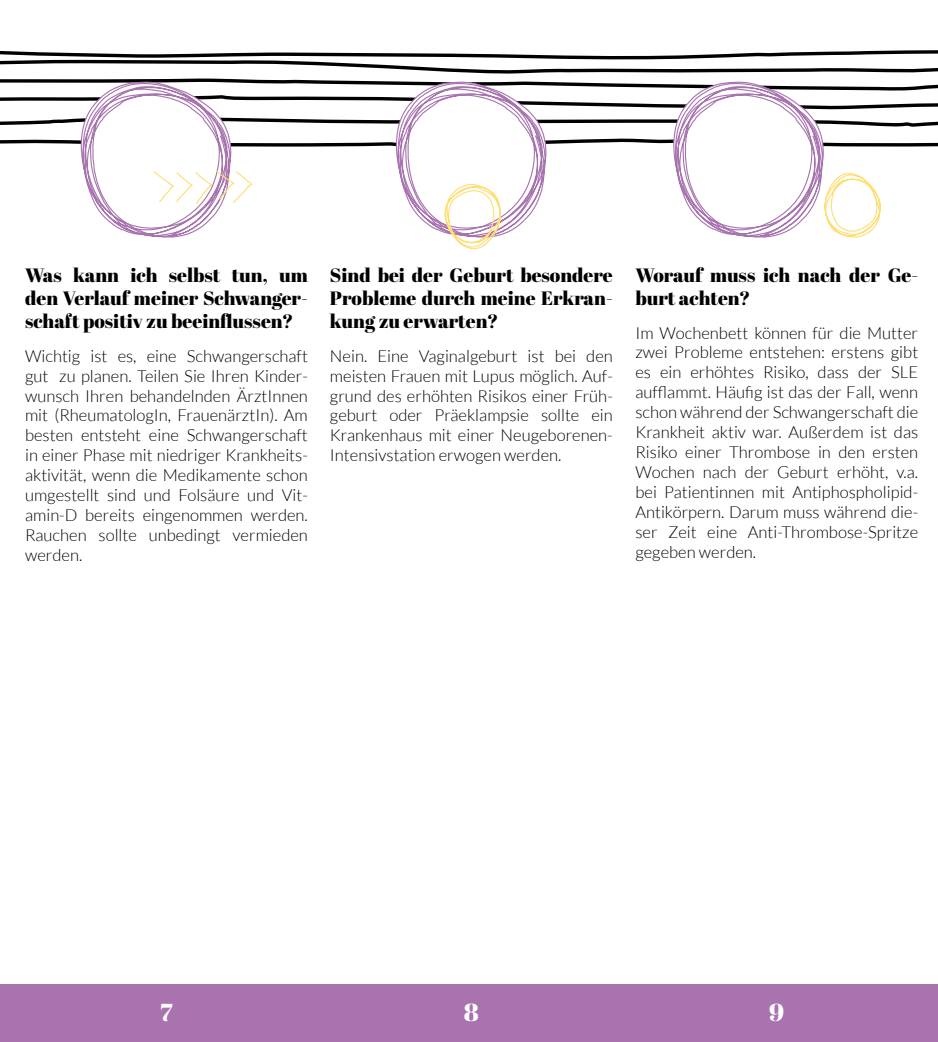
<style>
.page{position:relative;width:938px;height:1042px;background:#fff}
.page>*{position:absolute;margin:0;border:0;box-sizing:border-box;transform-origin:0 0}
.t1{font:24.5px "Abril Fatface";color:#fff}
.t2{font:19.25px/23.1px "Abril Fatface";color:#000;text-align:justify}
.t3{font:300 16.62px/19.9px "Lato";color:#000;text-align:justify}
</style>
<div class="page">
<div style="left:0;top:985px;width:938px;height:57px;background:#a873af"></div>
<svg style="left:0;top:50px;width:938px;height:200px"></svg>
<p class="t2" style="left:25px;top:263px;width:284px">Was kann ich selbst tun, um den Verlauf meiner Schwanger&shy;schaft positiv zu beeinflussen?</p>
<p class="t3" style="left:25px;top:346px;width:284px">Wichtig ist es, eine Schwangerschaft gut zu planen. Teilen Sie Ihren Kinder&shy;wunsch Ihren behandelnden ÄrztInnen mit (RheumatologIn, FrauenärztIn). Am besten entsteht eine Schwangerschaft in einer Phase mit niedriger Krankheits&shy;aktivität, wenn die Medikamente schon umgestellt sind und Folsäure und Vit&shy;amin-D bereits eingenommen werden.<br>Rauchen sollte unbedingt vermieden werden.</p>
<p class="t2" style="left:330px;top:263px;width:284px">Sind bei der Geburt besondere Probleme durch meine Erkran&shy;kung zu erwarten?</p>
<p class="t3" style="left:330px;top:346px;width:284px">Nein. Eine Vaginalgeburt ist bei den meisten Frauen mit Lupus möglich. Auf&shy;grund des erhöhten Risikos einer Früh&shy;geburt oder Präeklampsie sollte ein Krankenhaus mit einer Neugeborenen-Intensivstation erwogen werden.</p>
<p class="t2" style="left:635px;top:263px;width:284px">Worauf muss ich nach der Ge&shy;burt achten?</p>
<p class="t3" style="left:635px;top:323px;width:284px">Im Wochenbett können für die Mutter zwei Probleme entstehen: erstens gibt es ein erhöhtes Risiko, dass der SLE aufflammt. Häufig ist das der Fall, wenn schon während der Schwangerschaft die Krankheit aktiv war. Außerdem ist das Risiko einer Thrombose in den ersten Wochen nach der Geburt erhöht, v.a. bei Patientinnen mit Antiphospholipid-Antikörpern. Darum muss während die&shy;ser Zeit eine Anti-Thrombose-Spritze gegeben werden.</p>
<h1 class="t1" style="left:160px;top:995px;width:14px">7</h1>
<h1 class="t1" style="left:464px;top:995px;width:16px">8</h1>
<h1 class="t1" style="left:769px;top:995px;width:17px">9</h1>
</div>
